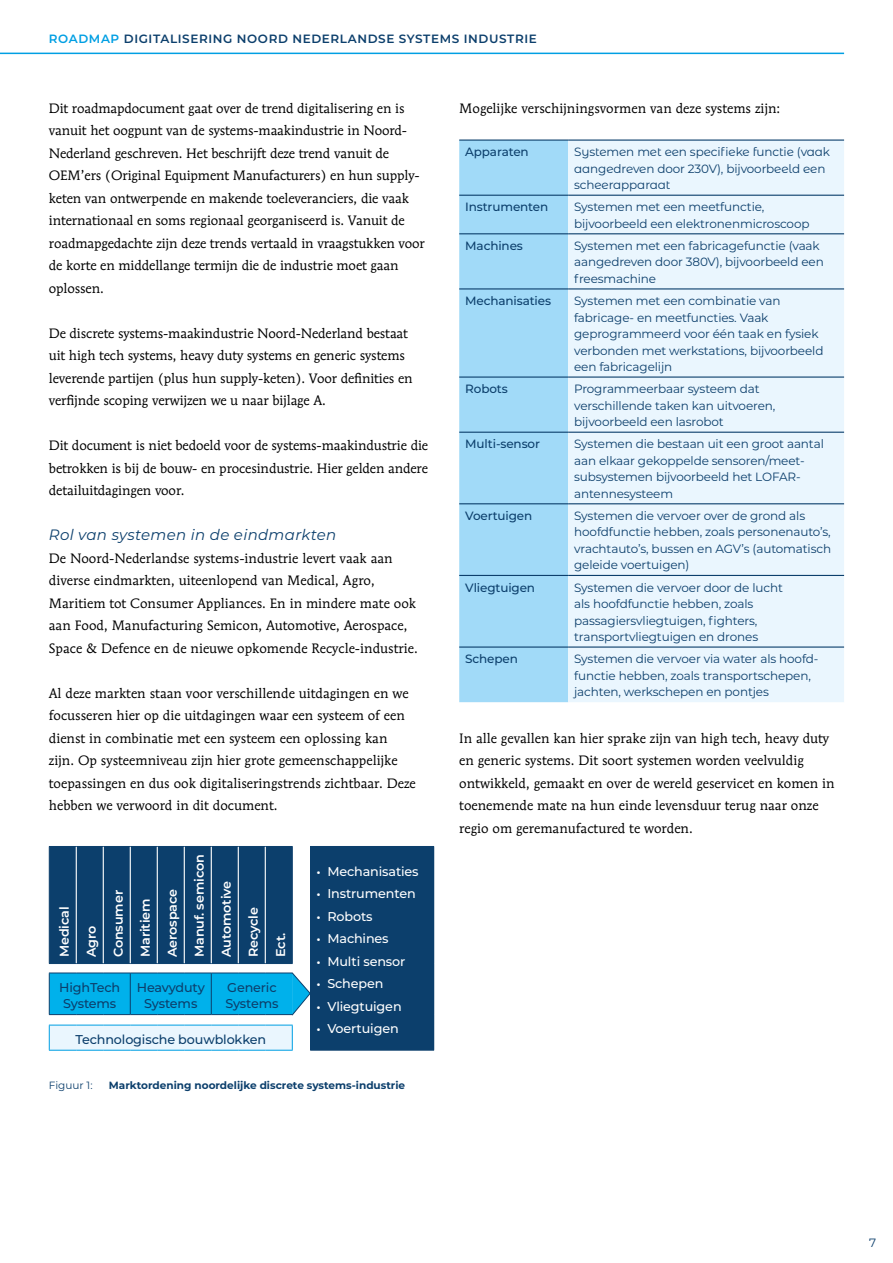
<style>
.page{position:relative;width:893px;height:1263px;background:#fff}
.page>*{position:absolute;margin:0;border:0;box-sizing:border-box;transform-origin:0 0}
.Kop_4_zonder{font:italic 15px "Montserrat";letter-spacing:.02em;color:#0c3f6c}
.Brood_wit_na{font:13.5px/22.5px "Mendoza Roman Std";color:#000}
.t1{font:500 12.75px "Montserrat";letter-spacing:-.01em;color:#fff}
.Tabel_inhoudscel{font:600 12.75px "Montserrat";letter-spacing:-.01em;color:#fff}
.Tabel_inhoudscel-2{font:500 12.75px/16.5px "Montserrat";letter-spacing:-.01em;color:#0c3f6c;text-align:center}
.Tabel_inhoudscel-3{font:12px/16.5px "Montserrat";letter-spacing:-.01em;color:#0c3f6c}
.Tabel_inhoudscel-4{font:500 12px "Montserrat";letter-spacing:-.01em;color:#0c3f6c}
.t2{font:600 12px "Montserrat";letter-spacing:.05em;color:#0c3f6c}
.Figuurtitel{font:700 10.5px "Montserrat";color:#0c3f6c}
.Figuurtitel-2{font:10.5px "Montserrat";color:#0c3f6c}
.s1{color:#009fe3}
.s2{font-family:"Myriad Pro";font-weight:400}
</style>
<div class="page">
<div style="left:310px;top:846px;width:124px;height:204px;background:#0c3f6c"></div>
<hr style="left:310px;top:1050px;width:124px;height:1px;background:#0c3f6c">
<div style="left:459px;top:141px;width:109px;height:561px;background:#a1daf8"></div>
<div style="left:568px;top:141px;width:276px;height:561px;background:#eaf6fe"></div>
<hr style="left:459px;top:195px;width:109px;height:1px;background:#0c3f6c">
<hr style="left:568px;top:195px;width:276px;height:1px;background:#0c3f6c">
<hr style="left:459px;top:233px;width:109px;height:1px;background:#0c3f6c">
<hr style="left:568px;top:233px;width:276px;height:1px;background:#0c3f6c">
<hr style="left:459px;top:288px;width:109px;height:1px;background:#0c3f6c">
<hr style="left:568px;top:288px;width:276px;height:1px;background:#0c3f6c">
<hr style="left:459px;top:376px;width:109px;height:2px;background:#0c3f6c">
<hr style="left:568px;top:376px;width:276px;height:2px;background:#0c3f6c">
<hr style="left:459px;top:432px;width:109px;height:1px;background:#0c3f6c">
<hr style="left:568px;top:432px;width:276px;height:1px;background:#0c3f6c">
<hr style="left:459px;top:503px;width:109px;height:1px;background:#0c3f6c">
<hr style="left:568px;top:503px;width:276px;height:1px;background:#0c3f6c">
<hr style="left:459px;top:575px;width:109px;height:1px;background:#0c3f6c">
<hr style="left:568px;top:575px;width:276px;height:1px;background:#0c3f6c">
<hr style="left:459px;top:646px;width:109px;height:2px;background:#0c3f6c">
<hr style="left:568px;top:646px;width:276px;height:2px;background:#0c3f6c">
<hr style="left:459px;top:140px;width:109px;height:1px;background:#0c3f6c">
<hr style="left:568px;top:140px;width:276px;height:1px;background:#0c3f6c">
<svg style="left:49px;top:846px;width:262px;height:205px;background:#4888ac"></svg>
<hr style="left:0;top:53px;width:844px;height:1px;background:#009fe3">
<p class="t2" style="left:49px;top:30px;width:489px"><span class="s1">ROADMAP</span> DIGITALISERING NOORD NEDERLANDSE SYSTEMS INDUSTRIE</p>
<p class="Brood_wit_na" style="left:49px;top:96px;width:377px">Dit roadmapdocument gaat over de trend digitalisering en is vanuit het oogpunt van de systems-maakindustrie in Noord-Nederland geschreven. Het beschrijft deze trend vanuit de OEM’ers (Original Equipment Manufacturers) en hun supply&shy;keten van ontwerpende en makende toeleveranciers, die vaak internationaal en soms regionaal georganiseerd is. Vanuit de roadmapgedachte zijn deze trends vertaald in vraagstukken voor de korte en middellange termijn die de industrie moet gaan oplossen.</p>
<p class="Brood_wit_na" style="left:49px;top:321px;width:365px">De discrete systems-maakindustrie Noord-Nederland bestaat uit high tech systems, heavy duty systems en generic systems leverende partijen (plus hun supply-keten). Voor definities en verfijnde scoping verwijzen we u naar bijlage A.</p>
<p class="Brood_wit_na" style="left:49px;top:434px;width:381px;text-align:justify">Dit document is niet bedoeld voor de systems-maakindustrie die betrokken is bij de bouw- en procesindustrie. Hier gelden andere detailuitdagingen voor.</p>
<h4 class="Kop_4_zonder" style="left:49px;top:524px;width:289px">Rol van systemen in de eindmarkten</h4>
<p class="Brood_wit_na" style="left:49px;top:546px;width:370px">De Noord-Nederlandse systems-industrie levert vaak aan diverse eindmarkten, uiteenlopend van Medical, Agro, Maritiem tot Consumer Appliances. En in mindere mate ook aan Food, Manufacturing Semicon, Automotive, Aerospace, Space &amp; Defence en de nieuwe opkomende Recycle-industrie.</p>
<p class="Brood_wit_na" style="left:49px;top:681px;width:368px">Al deze markten staan voor verschillende uitdagingen en we focusseren hier op die uitdagingen waar een systeem of een dienst in combinatie met een systeem een oplossing kan zijn. Op systeemniveau zijn hier grote gemeenschappelijke toepassingen en dus ook digitaliseringstrends zichtbaar. Deze hebben we verwoord in dit document.</p>
<p class="Tabel_inhoudscel" style="left:190px;top:957px;width:104px;rotate:-90deg">Manuf. semicon</p>
<p class="t1" style="left:317px;top:862px;width:103px"><span class="s2">•</span> Mechanisaties</p>
<p class="t1" style="left:317px;top:885px;width:100px"><span class="s2">•</span> Instrumenten</p>
<p class="t1" style="left:317px;top:907px;width:57px"><span class="s2">•</span> Robots</p>
<p class="t1" style="left:317px;top:930px;width:73px"><span class="s2">•</span> Machines</p>
<p class="t1" style="left:317px;top:952px;width:90px"><span class="s2">•</span> Multi sensor</p>
<p class="t1" style="left:317px;top:975px;width:68px"><span class="s2">•</span> Schepen</p>
<p class="t1" style="left:317px;top:997px;width:86px"><span class="s2">•</span> Vliegtuigen</p>
<p class="t1" style="left:317px;top:1020px;width:83px"><span class="s2">•</span> Voertuigen</p>
<p class="Tabel_inhoudscel" style="left:217px;top:957px;width:78px;rotate:-90deg">Automotive</p>
<p class="Tabel_inhoudscel" style="left:109px;top:957px;width:69px;rotate:-90deg">Consumer</p>
<p class="Tabel_inhoudscel" style="left:136px;top:957px;width:60px;rotate:-90deg">Maritiem</p>
<p class="Tabel_inhoudscel" style="left:163px;top:957px;width:70px;rotate:-90deg">Aerospace</p>
<p class="Tabel_inhoudscel" style="left:55px;top:957px;width:52px;rotate:-90deg">Medical</p>
<p class="Tabel_inhoudscel" style="left:244px;top:957px;width:51px;rotate:-90deg">Recycle</p>
<p class="Tabel_inhoudscel" style="left:82px;top:957px;width:33px;rotate:-90deg">Agro</p>
<p class="Tabel_inhoudscel" style="left:271px;top:957px;width:26px;rotate:-90deg">Ect.</p>
<p class="Tabel_inhoudscel-2" style="left:59px;top:978px;width:62px">HighTech<br>Systems</p>
<p class="Tabel_inhoudscel-2" style="left:137px;top:978px;width:70px">Heavyduty<br>Systems</p>
<p class="Tabel_inhoudscel-2" style="left:227px;top:978px;width:51px">Generic</p>
<p class="Tabel_inhoudscel-2" style="left:225px;top:995px;width:55px">Systems</p>
<p class="Tabel_inhoudscel-2" style="left:75px;top:1030px;width:192px">Technologische bouwblokken</p>
<p class="Figuurtitel-2" style="left:49px;top:1078px;width:45px">Figuur 1:</p>
<p class="Figuurtitel" style="left:109px;top:1077px;width:298px">Marktordening noordelijke discrete systems-industrie</p>
<p class="Brood_wit_na" style="left:459px;top:96px;width:323px">Mogelijke verschijningsvormen van deze systems zijn:</p>
<p class="Tabel_inhoudscel-4" style="left:465px;top:144px;width:65px">Apparaten</p>
<p class="Tabel_inhoudscel-3" style="left:574px;top:143px;width:257px">Systemen met een specifieke functie (vaak aangedreven door 230V), bijvoorbeeld een scheerapparaat</p>
<p class="Tabel_inhoudscel-4" style="left:465px;top:199px;width:85px">Instrumenten</p>
<p class="Tabel_inhoudscel-3" style="left:574px;top:198px;width:237px">Systemen met een meetfunctie, bijvoorbeeld een elektronenmicroscoop</p>
<p class="Tabel_inhoudscel-4" style="left:465px;top:237px;width:59px">Machines</p>
<p class="Tabel_inhoudscel-3" style="left:574px;top:237px;width:251px">Systemen met een fabricagefunctie (vaak aangedreven door 380V), bijvoorbeeld een freesmachine</p>
<p class="Tabel_inhoudscel-4" style="left:465px;top:292px;width:87px">Mechanisaties</p>
<p class="Tabel_inhoudscel-3" style="left:574px;top:292px;width:251px">Systemen met een combinatie van fabricage- en meetfuncties. Vaak geprogrammeerd voor één taak en fysiek verbonden met werkstations, bijvoorbeeld een fabricagelijn</p>
<p class="Tabel_inhoudscel-4" style="left:465px;top:381px;width:44px">Robots</p>
<p class="Tabel_inhoudscel-3" style="left:574px;top:380px;width:203px">Programmeerbaar systeem dat verschillende taken kan uitvoeren, bijvoorbeeld een lasrobot</p>
<p class="Tabel_inhoudscel-4" style="left:465px;top:436px;width:76px">Multi-sensor</p>
<p class="Tabel_inhoudscel-3" style="left:574px;top:435px;width:251px">Systemen die bestaan uit een groot aantal aan elkaar gekoppelde sensoren/meet&shy;subsystemen bijvoorbeeld het LOFAR&shy;antennesysteem</p>
<p class="Tabel_inhoudscel-4" style="left:465px;top:507px;width:69px">Voertuigen</p>
<p class="Tabel_inhoudscel-3" style="left:574px;top:507px;width:258px">Systemen die vervoer over de grond als hoofdfunctie hebben, zoals personenauto’s, vrachtauto’s, bussen en AGV’s (automatisch geleide voertuigen)</p>
<p class="Tabel_inhoudscel-4" style="left:465px;top:579px;width:71px">Vliegtuigen</p>
<p class="Tabel_inhoudscel-3" style="left:574px;top:579px;width:210px">Systemen die vervoer door de lucht als hoofdfunctie hebben, zoals passagiersvliegtuigen, fighters, transportvliegtuigen en drones</p>
<p class="Tabel_inhoudscel-4" style="left:465px;top:650px;width:54px">Schepen</p>
<p class="Tabel_inhoudscel-3" style="left:574px;top:650px;width:244px">Systemen die vervoer via water als hoofd&shy;functie hebben, zoals transportschepen, jachten, werkschepen en pontjes</p>
<p class="Brood_wit_na" style="left:459px;top:726px;width:377px">In alle gevallen kan hier sprake zijn van high tech, heavy duty en generic systems. Dit soort systemen worden veelvuldig ontwikkeld, gemaakt en over de wereld geservicet en komen in toenemende mate na hun einde levensduur terug naar onze regio om geremanufactured te worden.</p>
<p class="Tabel_inhoudscel-3" style="left:869px;top:1234px;width:9px">7</p>
</div>
